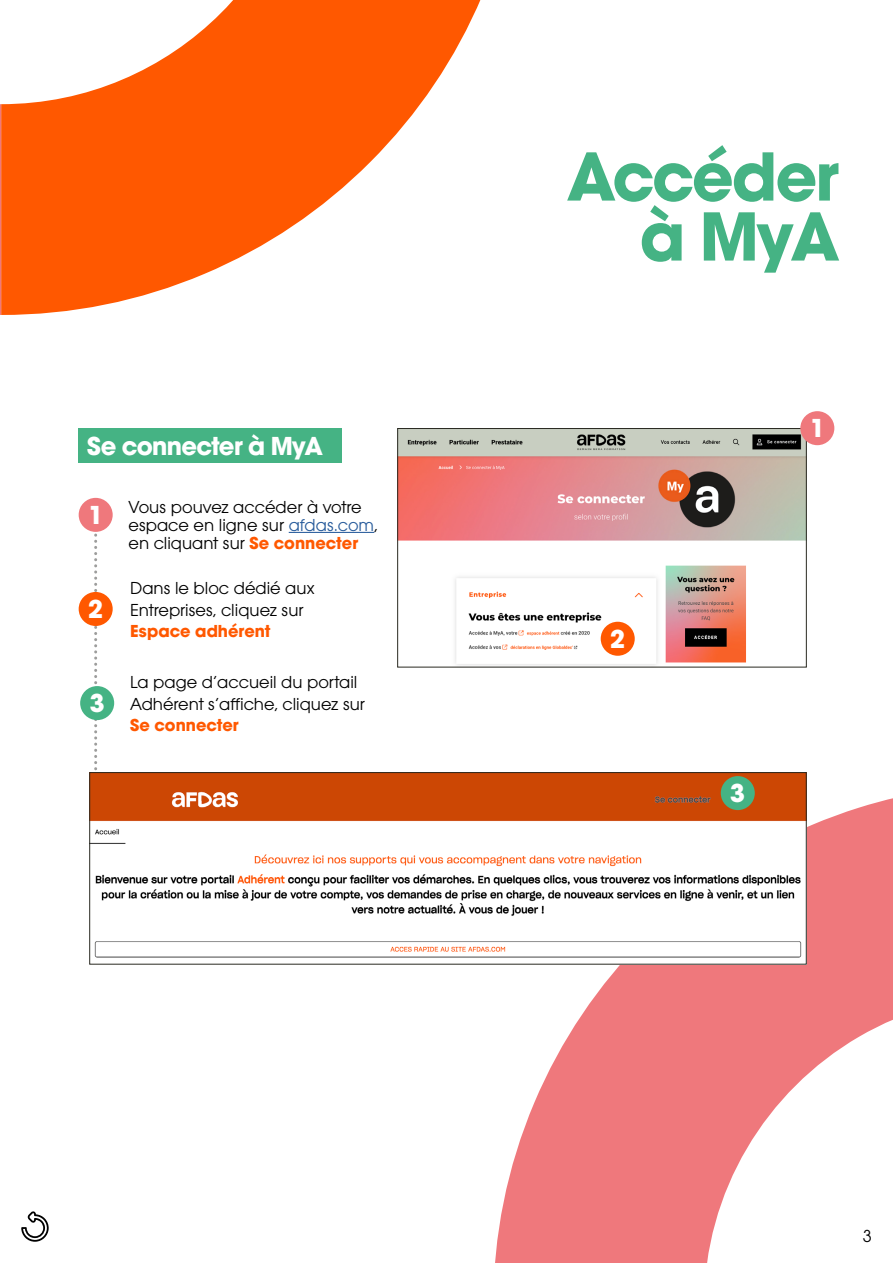
<style>
.page{position:relative;width:893px;height:1263px;background:#fff}
.page>*{position:absolute;margin:0;border:0;box-sizing:border-box;transform-origin:0 0}
.t1{font:700 72px/60px "Avalon";letter-spacing:-.025em;color:#45b384;text-align:right}
.t2{font:700 27px "Avalon";letter-spacing:-.025em;color:#fff}
.t3{font:18px/21.6px "Avalon";color:#000}
.t4{font:700 18px "Avalon";color:#ff5800}
.s1{color:#275b9b}
.s2{font-weight:700;color:#ff5800}
</style>
<div class="page">
<svg style="left:21px;top:1211px;width:28px;height:31px"></svg>
<svg style="left:1px;top:0;width:480px;height:315px;fill:#ff5800"></svg>
<svg style="left:0;top:104px;width:1px;height:211px"></svg>
<svg style="left:495px;top:798px;width:398px;height:465px;fill:#ef787c"></svg>
<svg style="left:94px;top:533px;width:3px;height:238px"></svg>
<div style="left:80px;top:686px;width:34px;height:34px;background:#45b384;border-radius:50%"></div>
<img style="left:91px;top:774px;width:714px;height:189px">
<div style="left:89px;top:772px;width:718px;height:193px;border:1px solid #292921"></div>
<div style="left:79px;top:428px;width:263px;height:34px;background:#45b384"></div>
<hr style="left:289px;top:532px;width:85px;height:1px;background:#275b9b">
<div style="left:79px;top:498px;width:34px;height:34px;background:#ef787c;border-radius:50%"></div>
<div style="left:79px;top:592px;width:34px;height:34px;background:#ff5800;border-radius:50%"></div>
<img style="left:399px;top:430px;width:406px;height:235px">
<div style="left:397px;top:428px;width:410px;height:239px;border:1px solid #292921"></div>
<div style="left:800px;top:411px;width:34px;height:34px;background:#ef787c;border-radius:50%"></div>
<div style="left:601px;top:622px;width:34px;height:34px;background:#ff5800;border-radius:50%"></div>
<div style="left:721px;top:776px;width:34px;height:34px;background:#45b384;border-radius:50%"></div>
<h2 class="t2" style="left:87px;top:430px;width:237px">Se connecter à MyA</h2>
<p class="t3" style="left:128px;top:498px;width:251px;line-height:18px">Vous pouvez accéder à votre espace en ligne sur <span class="s1">afdas.com</span>, en cliquant sur <span class="s2">Se connecter</span></p>
<h2 class="t2" style="left:88px;top:498px;width:16px">1</h2>
<h2 class="t2" style="left:88px;top:593px;width:16px">2</h2>
<h2 class="t2" style="left:90px;top:687px;width:16px">3</h2>
<p class="t3" style="left:130px;top:577px;width:186px">Dans le bloc dédié aux<br>Entreprises, cliquez sur</p>
<p class="t4" style="left:130px;top:620px;width:142px">Espace adhérent</p>
<p class="t3" style="left:130px;top:671px;width:236px">La page d’accueil du portail<br>Adhérent s’affiche, cliquez sur</p>
<p class="t4" style="left:130px;top:714px;width:110px">Se connecter</p>
<h1 class="t1" style="left:567px;top:146px;width:273px">Accéder à MyA</h1>
<h2 class="t2" style="left:610px;top:622px;width:16px">2</h2>
<h2 class="t2" style="left:810px;top:412px;width:16px">1</h2>
<h2 class="t2" style="left:730px;top:777px;width:16px">3</h2>
<p class="t3" style="left:863px;top:1225px;width:11px">3</p>
</div>
